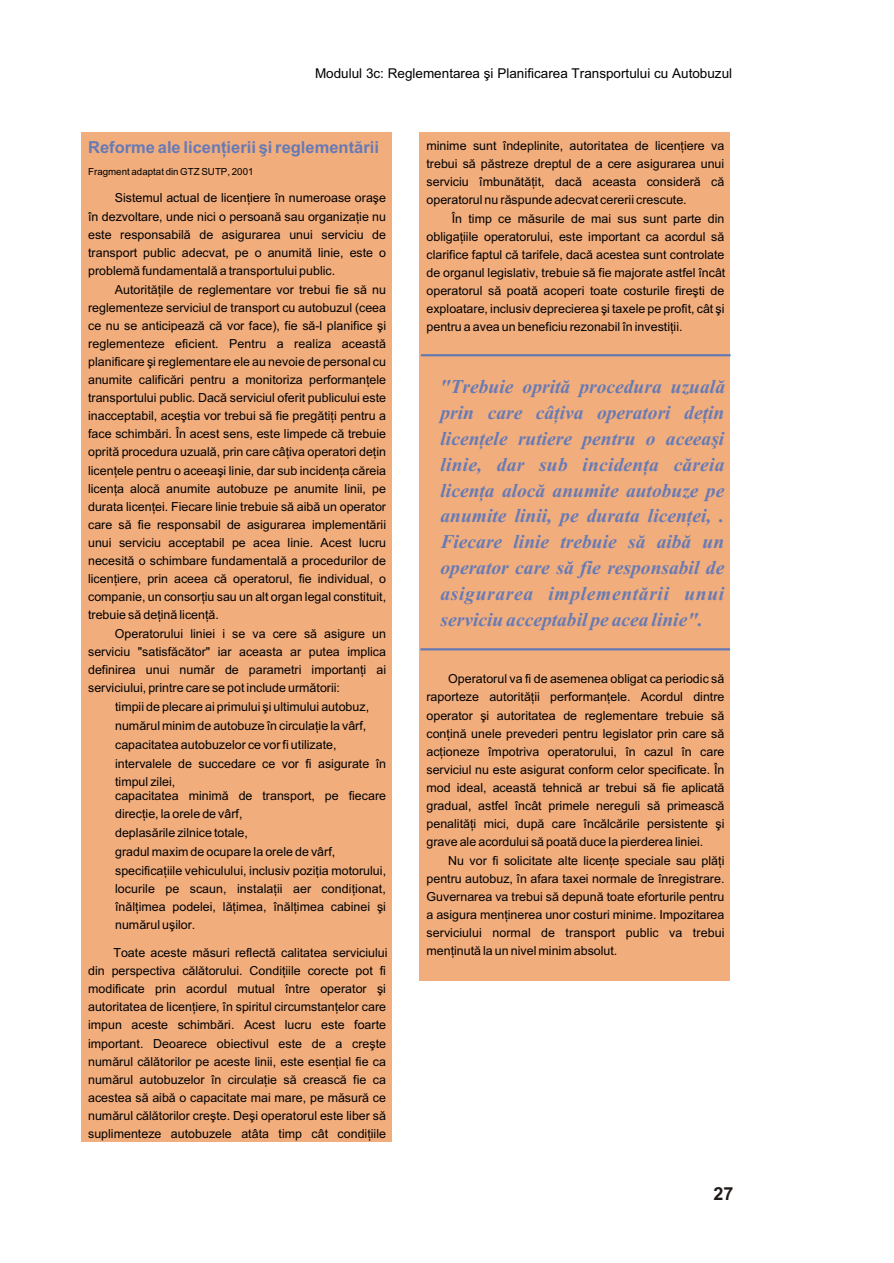
<style>
.page{position:relative;width:894px;height:1263px;background:#fff}
.page>*{position:absolute;margin:0;border:0;box-sizing:border-box;transform-origin:0 0}
.t1{font:italic 700 19.5px/26px "Times New Roman CE";color:#667ab5;text-align:justify}
.t2{font:700 18px "Arial CE";color:#1f1a17}
.t3{font:700 16.5px "Arial CE";color:#667ab5}
.t4{font:13.5px "Arial CE";color:#000}
.t5{font:12.45px/18.1px "Arial CE";color:#000;text-align:justify}
.t6{font:9.75px "Arial CE";color:#000}
</style>
<div class="page">
<div style="left:420px;top:133px;width:310px;height:848px;background:#f2ad7d"></div>
<div style="left:81px;top:132px;width:311px;height:1010px;background:#f2ad7d"></div>
<hr style="left:421px;top:354px;width:310px;height:2px;background:#667ab5">
<hr style="left:420px;top:648px;width:310px;height:2px;background:#667ab5">
<p class="t4" style="left:315px;top:68px;width:419px">Modulul 3c: Reglementarea ºi Planificarea Transportului cu Autobuzul</p>
<h3 class="t3" style="left:88px;top:141px;width:292px">Reforme ale licenþierii ºi reglementãrii</h3>
<p class="t6" style="left:88px;top:168px;width:167px">Fragment adaptat din GTZ SUTP, 2001</p>
<p class="t5" style="left:88px;top:190px;width:300px;text-indent:27px">Sistemul actual de licenþiere în numeroase oraºe în dezvoltare, unde nici o persoanã sau organizaþie nu este responsabilã de asigurarea unui serviciu de transport public adecvat, pe o anumitã linie, este o problemã fundamentalã a transportului public.</p>
<p class="t5" style="left:88px;top:281px;width:300px;text-indent:27px">Autoritãþile de reglementare vor trebui fie sã nu reglementeze serviciul de transport cu autobuzul (ceea ce nu se anticipeazã cã vor face), fie sã-l planifice ºi reglementeze eficient. Pentru a realiza aceastã planificare ºi reglementare ele au nevoie de personal cu anumite calificãri pentru a monitoriza performanþele transportului public. Dacã serviciul oferit publicului este inacceptabil, aceºtia vor trebui sã fie pregãtiþi pentru a face schimbãri. În acest sens, este limpede cã trebuie opritã procedura uzualã, prin care câþiva operatori deþin licenþele pentru o aceeaºi linie, dar sub incidenþa cãreia licenþa alocã anumite autobuze pe anumite linii, pe durata licenþei. Fiecare linie trebuie sã aibã un operator care sã fie responsabil de asigurarea implementãrii unui serviciu acceptabil pe acea linie. Acest lucru necesitã o schimbare fundamentalã a procedurilor de licenþiere, prin aceea cã operatorul, fie individual, o companie, un consorþiu sau un alt organ legal constituit, trebuie sã deþinã licenþã.</p>
<p class="t5" style="left:88px;top:626px;width:299px;text-indent:27px">Operatorului liniei i se va cere sã asigure un serviciu "satisfãcãtor" iar aceasta ar putea implica definirea unui numãr de parametri importanþi ai serviciului, printre care se pot include urmãtorii:</p>
<p class="t5" style="left:115px;top:699px;width:272px;line-height:18.8px;text-align:left">timpii de plecare ai primului ºi ultimului autobuz, numãrul minim de autobuze în circulaþie la vârf, capacitatea autobuzelor ce vor fi utilizate, intervalele de succedare ce vor fi asigurate în timpul zilei,</p>
<p class="t5" style="left:115px;top:788px;width:273px;text-align:left">capacitatea minimã de transport, pe fiecare direcþie, la orele de vârf,<br>deplasãrile zilnice totale,<br>gradul maxim de ocupare la orele de vârf, specificaþiile vehiculului, inclusiv poziþia motorului, locurile pe scaun, instalaþii aer condiþionat, înãlþimea podelei, lãþimea, înãlþimea cabinei ºi numãrul uºilor.</p>
<p class="t5" style="left:88px;top:945px;width:301px;text-indent:25px">Toate aceste mãsuri reflectã calitatea serviciului din perspectiva cãlãtorului. Condiþiile corecte pot fi modificate prin acordul mutual între operator ºi autoritatea de licenþiere, în spiritul circumstanþelor care impun aceste schimbãri. Acest lucru este foarte important. Deoarece obiectivul este de a creºte numãrul cãlãtorilor pe aceste linii, este esenþial fie ca numãrul autobuzelor în circulaþie sã creascã fie ca acestea sã aibã o capacitate mai mare, pe mãsurã ce numãrul cãlãtorilor creºte. Deºi operatorul este liber sã suplimenteze autobuzele atâta timp cât condiþiile</p>
<p class="t5" style="left:427px;top:137px;width:299px">minime sunt îndeplinite, autoritatea de licenþiere va trebui sã pãstreze dreptul de a cere asigurarea unui serviciu îmbunãtãþit, dacã aceasta considerã cã operatorul nu rãspunde adecvat cererii crescute.</p>
<p class="t5" style="left:426px;top:210px;width:300px;text-indent:25px">În timp ce mãsurile de mai sus sunt parte din obligaþiile operatorului, este important ca acordul sã clarifice faptul cã tarifele, dacã acestea sunt controlate de organul legislativ, trebuie sã fie majorate astfel încât operatorul sã poatã acoperi toate costurile fireºti de exploatare, inclusiv deprecierea ºi taxele pe profit, cât ºi pentru a avea un beneficiu rezonabil în investiþii.</p>
<p class="t1" style="left:440px;top:375px;width:287px">"Trebuie opritã procedura uzualã prin care câþiva operatori deþin licenþele rutiere pentru o aceeaºi linie, dar sub incidenþa cãreia licenþa alocã anumite autobuze pe anumite linii, pe durata licenþei, .<br>Fiecare linie trebuie sã aibã un operator care sã fie responsabil de asigurarea implementãrii unui serviciu acceptabil pe acea linie".</p>
<p class="t5" style="left:426px;top:671px;width:300px;text-indent:22px">Operatorul va fi de asemenea obligat ca periodic sã raporteze autoritãþii performanþele. Acordul dintre operator ºi autoritatea de reglementare trebuie sã conþinã unele prevederi pentru legislator prin care sã acþioneze împotriva operatorului, în cazul în care serviciul nu este asigurat conform celor specificate. În mod ideal, aceastã tehnicã ar trebui sã fie aplicatã gradual, astfel încât primele nereguli sã primeascã penalitãþi mici, dupã care încãlcãrile persistente ºi grave ale acordului sã poatã duce la pierderea liniei.</p>
<p class="t5" style="left:426px;top:853px;width:300px;text-indent:22px">Nu vor fi solicitate alte licenþe speciale sau plãþi pentru autobuz, în afara taxei normale de înregistrare.<br>Guvernarea va trebui sã depunã toate eforturile pentru a asigura menþinerea unor costuri minime. Impozitarea serviciului normal de transport public va trebui menþinutã la un nivel minim absolut.</p>
<h2 class="t2" style="left:714px;top:1187px;width:22px">27</h2>
</div>
